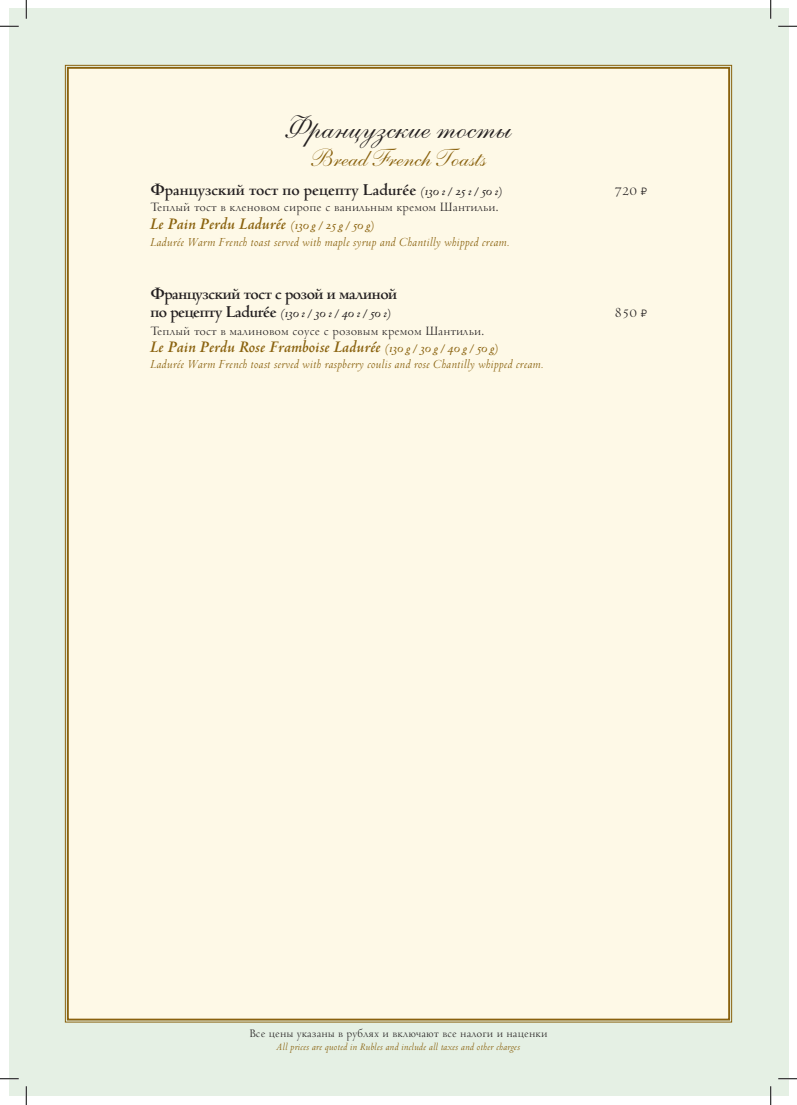
<style>
.page{position:relative;width:797px;height:1105px;background:#fff}
.page>*{position:absolute;margin:0;border:0;box-sizing:border-box;transform-origin:0 0}
.t1{font:32.5px "Shelley Script LTCYR";color:#231f20}
.t2{font:25px "Shelley Script LTCYR";color:#8a620e}
.t3{font:italic 17.5px "Venetian 301 Bd BT";color:#8a620e}
.t4{font:17.5px "Venetian 301 Bd BT";color:#231f20}
.t5{font:17.5px "Venetian 301 Bd BT";letter-spacing:-.025em;color:#231f20}
.t6{font:15px "Venetian 301 BT";color:#231f20}
.t7{font:italic 13.75px "Venetian 301 BT";color:#8a620e}
.t8{font:13.75px "Venetian 301 BT";color:#231f20}
.t9{font:12.5px "Venetian 301 BT";color:#231f20}
.t10{font:italic 12.5px "Venetian 301 Bd BT";color:#231f20}
.t11{font:italic 11.25px "Venetian 301 BT";color:#8a620e}
.s1{font-style:italic;font-size:12.5px}
.s2{font-family:"PT Rouble Sans";font-size:10px}
.s3{font-size:12.5px}
.s4{font-style:normal;font-size:17.5px}
</style>
<div class="page">
<div style="left:9px;top:9px;width:779px;height:1087px;background:#e5f0e4"></div>
<div style="left:66px;top:66px;width:665px;height:955px;background:#fef9e7"></div>
<svg style="left:0;top:25px;width:19px;height:2px"></svg>
<svg style="left:778px;top:25px;width:19px;height:2px"></svg>
<svg style="left:0;top:1078px;width:19px;height:1px"></svg>
<svg style="left:778px;top:1078px;width:19px;height:1px"></svg>
<svg style="left:25px;top:0;width:2px;height:19px"></svg>
<svg style="left:25px;top:1086px;width:2px;height:19px"></svg>
<svg style="left:770px;top:0;width:1px;height:19px"></svg>
<svg style="left:770px;top:1086px;width:1px;height:19px"></svg>
<h1 class="t1" style="left:285px;top:102px;width:227px">Французские тосты</h1>
<h2 class="t2" style="left:311px;top:139px;width:176px">Bread French Toasts</h2>
<p class="t4" style="left:150px;top:179px;width:354px">Французский тост по рецепту Ladurée <span class="s1">(130 г / 25 г / 50 г)</span></p>
<p class="t6" style="left:614px;top:182px;width:34px">720 <span class="s2">у</span></p>
<p class="t8" style="left:150px;top:199px;width:350px">Теплый тост в кленовом сиропе с ванильным кремом Шантильи.</p>
<p class="t3" style="left:150px;top:213px;width:226px">Le Pain Perdu Ladurée <span class="s3">(130 g / 25 g / 50 g)</span></p>
<p class="t7" style="left:150px;top:234px;width:361px">Ladurée Warm French toast served with maple syrup and Chantilly whipped cream.</p>
<p class="t5" style="left:150px;top:283px;width:248px">Французский тост с розой и малиной</p>
<p class="t10" style="left:150px;top:306px;width:243px"><span class="s4">по рецепту Ladurée</span> (130 г / 30 г / 40 г / 50 г)</p>
<p class="t6" style="left:614px;top:304px;width:34px">850 <span class="s2">у</span></p>
<p class="t8" style="left:150px;top:323px;width:335px">Теплый тост в малиновом соусе с розовым кремом Шантильи.</p>
<p class="t3" style="left:150px;top:337px;width:350px">Le Pain Perdu Rose Framboise Ladurée <span class="s3">(130 g / 30 g / 40 g / 50 g)</span></p>
<p class="t7" style="left:150px;top:356px;width:395px">Ladurée Warm French toast served with raspberry coulis and rose Chantilly whipped cream.</p>
<p class="t9" style="left:249px;top:1026px;width:300px">Все цены указаны в рублях и включают все налоги и наценки</p>
<p class="t11" style="left:277px;top:1041px;width:245px">All prices are quoted in Rubles and include all taxes and other charges</p>
</div>
